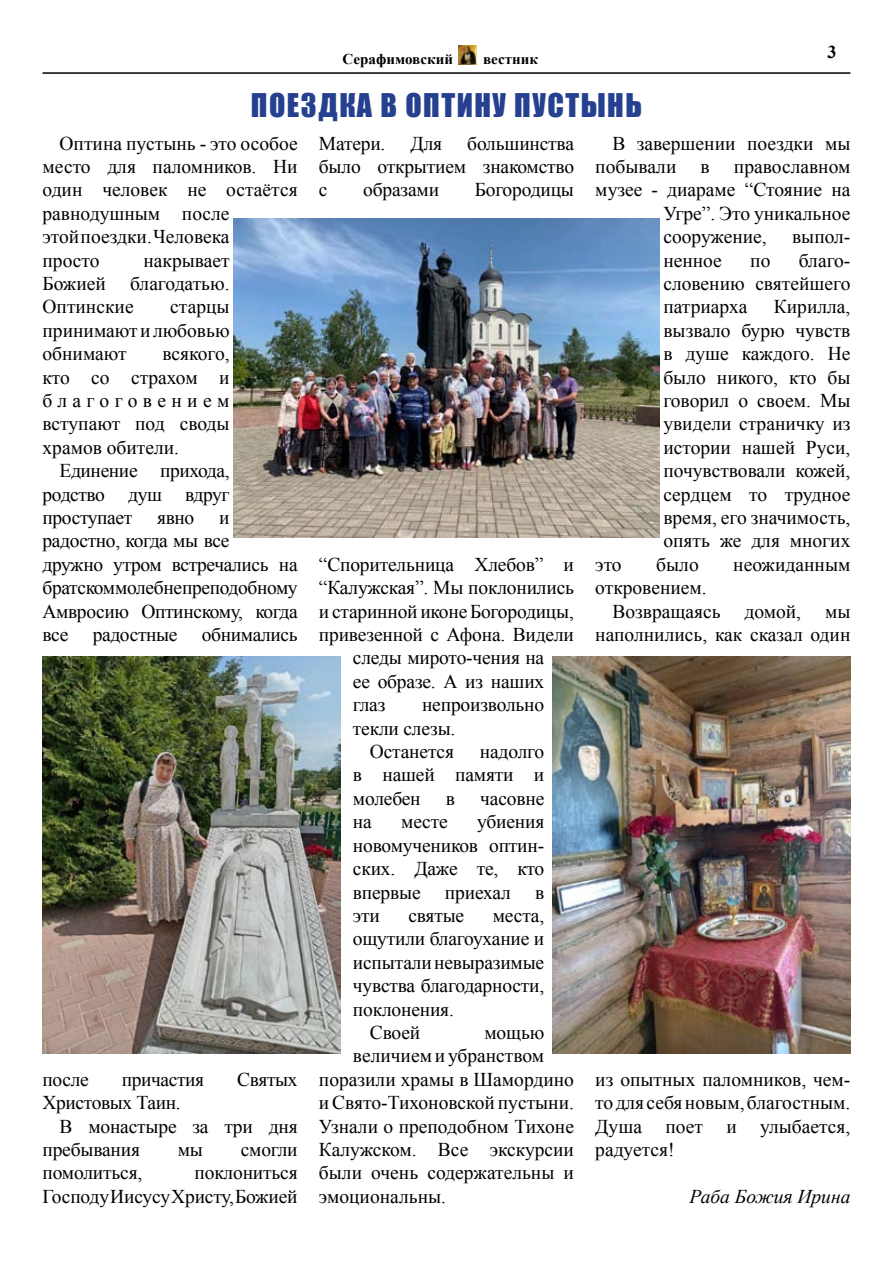
<style>
.page{position:relative;width:893px;height:1263px;background:#fff}
.page>*{position:absolute;margin:0;border:0;box-sizing:border-box;transform-origin:0 0}
.t1{font:30px "Impact";letter-spacing:.05em;color:#25408f}
.t2{font:19.5px/23.4px "Times New Roman";letter-spacing:-.01em;color:#000;text-align:justify}
.t3{font:italic 19.5px "Times New Roman";color:#000}
.t4{font:700 18px "Times New Roman";color:#000}
.t5{font:700 15px "Times New Roman";color:#000}
</style>
<div class="page">
<hr style="left:43px;top:72px;width:807px;height:2px;background:#000">
<img style="left:459px;top:46px;width:18px;height:19px">
<img style="left:234px;top:218px;width:425px;height:319px">
<img style="left:43px;top:657px;width:297px;height:396px">
<img style="left:553px;top:657px;width:297px;height:396px">
<p class="t4" style="left:827px;top:40px;width:10px">3</p>
<p class="t5" style="left:343px;top:48px;width:112px">Серафимовский</p>
<p class="t5" style="left:483px;top:48px;width:56px">вестник</p>
<h1 class="t1" style="left:251px;top:82px;width:393px">ПОЕЗДКА В ОПТИНУ ПУСТЫНЬ</h1>
<p class="t2" style="left:43px;top:131px;width:257px;text-align:left;text-indent:17px">Оптина пустынь - это особое место для паломников. Ни один человек не остаётся равнодушным после<br>этой поездки. Человека<br>просто</p>
<p class="t2" style="left:319px;top:131px;width:257px;text-indent:148px">большинства было открытием знакомство с</p>
<p class="t2" style="left:319px;top:131px;width:68px">Матери.</p>
<p class="t2" style="left:411px;top:131px;width:33px">Для</p>
<p class="t2" style="left:612px;top:131px;width:240px">В завершении поездки мы</p>
<p class="t2" style="left:595px;top:154px;width:257px">побывали в православном</p>
<p class="t2" style="left:595px;top:178px;width:257px">музее - диараме “Стояние на</p>
<p class="t2" style="left:663px;top:201px;width:189px">Угре”. Это уникальное</p>
<p class="t2" style="left:663px;top:225px;width:105px">сооружение,</p>
<p class="t2" style="left:792px;top:225px;width:60px">выпол-</p>
<p class="t2" style="left:663px;top:248px;width:60px">ненное</p>
<p class="t2" style="left:750px;top:248px;width:22px">по</p>
<p class="t2" style="left:363px;top:178px;width:77px">образами</p>
<p class="t2" style="left:475px;top:178px;width:101px">Богородицы</p>
<p class="t2" style="left:663px;top:248px;width:189px;text-indent:135px">благо&shy;словению святейшего патриарха</p>
<p class="t2" style="left:43px;top:248px;width:189px;text-indent:101px">накрывает Божией благодатью.<br>Оптинские</p>
<p class="t2" style="left:663px;top:295px;width:189px;text-indent:110px">Кирилла, вызвало бурю чувств в душе каждого. Не было никого, кто бы говорил о своем. Мы увидели страничку из истории нашей Руси, почувствовали кожей, сердцем то трудное время, его значимость, опять же для многих</p>
<p class="t2" style="left:43px;top:295px;width:189px;text-indent:128px">старцы принимают и любовью обнимают</p>
<p class="t2" style="left:43px;top:342px;width:189px;text-indent:120px">всякого, кто со страхом и благоговением вступают под своды храмов обители.</p>
<p class="t2" style="left:43px;top:459px;width:189px;text-indent:17px">Единение прихода, родство душ вдруг проступает</p>
<p class="t2" style="left:157px;top:505px;width:39px">явно</p>
<p class="t2" style="left:43px;top:505px;width:257px;text-align:left;text-indent:177px">и радостно, когда мы все<br>дружно утром встречались на братском молебне преподобному<br>Амвросию Оптинскому, когда все радостные обнимались</p>
<p class="t2" style="left:319px;top:552px;width:257px">“Спорительница Хлебов” и</p>
<p class="t2" style="left:319px;top:576px;width:257px">“Калужская”. Мы поклонились</p>
<p class="t2" style="left:319px;top:599px;width:257px">и старинной иконе Богородицы,</p>
<p class="t2" style="left:319px;top:622px;width:257px">привезенной с Афона. Видели</p>
<p class="t2" style="left:353px;top:646px;width:193px">следы мирото-чения на</p>
<p class="t2" style="left:353px;top:669px;width:193px">ее образе. А из наших</p>
<p class="t2" style="left:353px;top:693px;width:34px">глаз</p>
<p class="t2" style="left:422px;top:693px;width:124px">непроизвольно</p>
<p class="t2" style="left:353px;top:716px;width:104px">текли слезы.</p>
<p class="t2" style="left:370px;top:739px;width:86px">Останется</p>
<p class="t2" style="left:595px;top:552px;width:28px">это</p>
<p class="t2" style="left:656px;top:552px;width:44px">было</p>
<p class="t2" style="left:733px;top:552px;width:119px">неожиданным</p>
<p class="t2" style="left:595px;top:576px;width:113px">откровением.</p>
<p class="t2" style="left:612px;top:599px;width:240px">Возвращаясь домой, мы</p>
<p class="t2" style="left:595px;top:622px;width:257px">наполнились, как сказал один</p>
<p class="t2" style="left:353px;top:739px;width:193px;text-indent:127px">надолго в нашей памяти и молебен</p>
<p class="t2" style="left:446px;top:786px;width:11px">в</p>
<p class="t2" style="left:480px;top:786px;width:65px">часовне</p>
<p class="t2" style="left:43px;top:1067px;width:48px">после</p>
<p class="t2" style="left:122px;top:1067px;width:84px">причастия</p>
<p class="t2" style="left:237px;top:1067px;width:62px">Святых</p>
<p class="t2" style="left:43px;top:1090px;width:140px">Христовых Таин.</p>
<p class="t2" style="left:60px;top:1114px;width:240px">В монастыре за три дня</p>
<p class="t2" style="left:43px;top:1137px;width:99px">пребывания</p>
<p class="t2" style="left:178px;top:1137px;width:27px">мы</p>
<p class="t2" style="left:241px;top:1137px;width:58px">смогли</p>
<p class="t2" style="left:43px;top:1161px;width:101px">помолиться,</p>
<p class="t2" style="left:43px;top:1161px;width:257px;text-align:right">поклониться<br>Господу Иисусу Христу, Божией</p>
<p class="t2" style="left:353px;top:810px;width:193px;text-indent:124px">убиения новомучеников оптин&shy;ских. Даже те, кто впервые приехал в эти</p>
<p class="t2" style="left:353px;top:810px;width:20px">на</p>
<p class="t2" style="left:401px;top:810px;width:48px">месте</p>
<p class="t2" style="left:408px;top:903px;width:57px">святые</p>
<p class="t2" style="left:493px;top:903px;width:53px">места,</p>
<p class="t2" style="left:353px;top:927px;width:193px">ощутили благоухание и</p>
<p class="t2" style="left:353px;top:950px;width:193px">испытали невыразимые</p>
<p class="t2" style="left:353px;top:973px;width:193px">чувства благодарности,</p>
<p class="t2" style="left:353px;top:997px;width:102px">поклонения.</p>
<p class="t2" style="left:370px;top:1020px;width:52px">Своей</p>
<p class="t2" style="left:484px;top:1020px;width:61px">мощью</p>
<p class="t2" style="left:353px;top:1044px;width:193px">величием и убранством</p>
<p class="t2" style="left:319px;top:1067px;width:257px">поразили храмы в Шамордино</p>
<p class="t2" style="left:319px;top:1090px;width:257px">и Свято-Тихоновской пустыни.</p>
<p class="t2" style="left:319px;top:1114px;width:257px">Узнали о преподобном Тихоне</p>
<p class="t2" style="left:319px;top:1137px;width:257px">Калужском. Все экскурсии</p>
<p class="t2" style="left:319px;top:1161px;width:257px">были очень содержательны и</p>
<p class="t2" style="left:319px;top:1184px;width:129px">эмоциональны.</p>
<p class="t2" style="left:595px;top:1067px;width:257px">из опытных паломников, чем&shy;то для себя новым, благостным.<br>Душа поет и улыбается, радуется!</p>
<p class="t3" style="left:689px;top:1183px;width:162px">Раба Божия Ирина</p>
</div>
